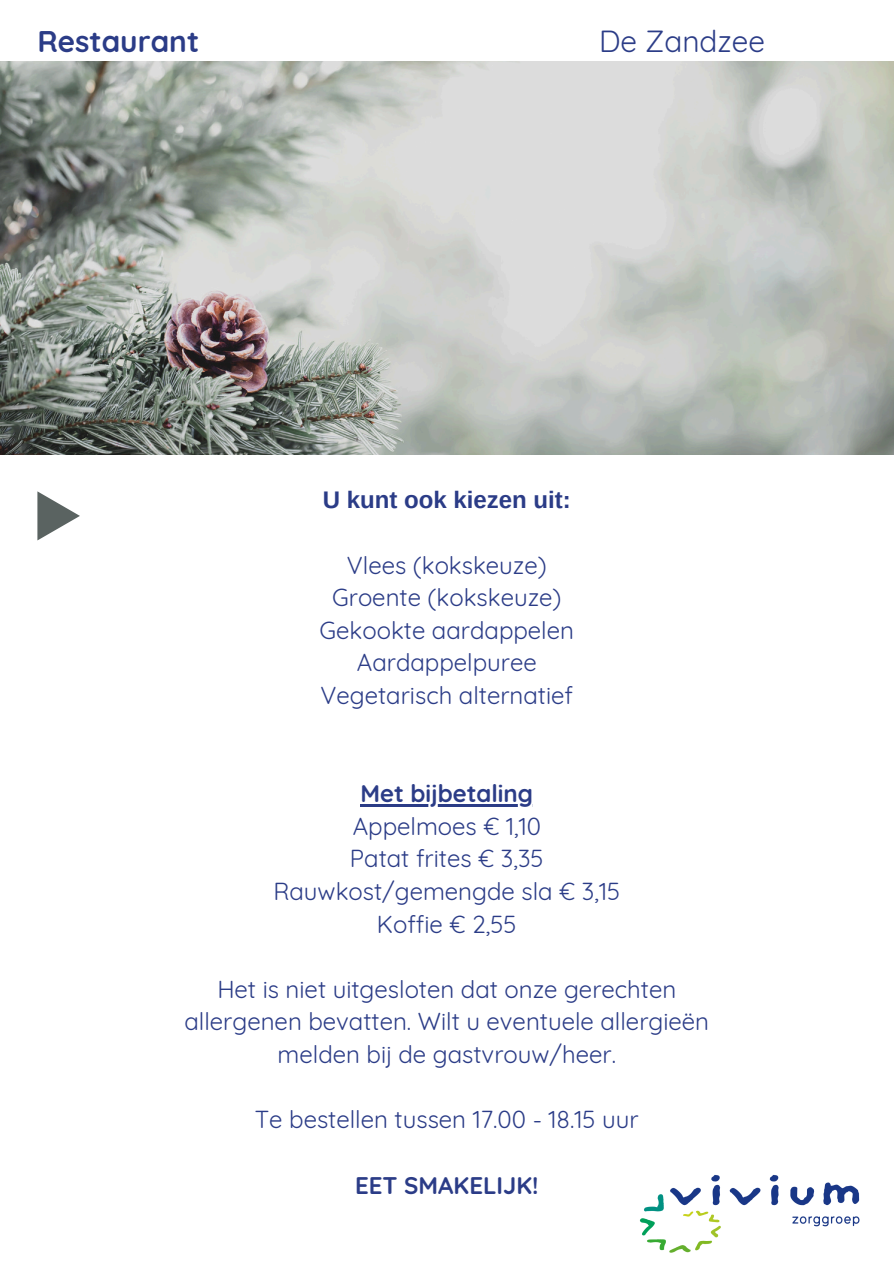
<style>
.page{position:relative;width:894px;height:1264px;background:#fff}
.page>*{position:absolute;margin:0;border:0;box-sizing:border-box;transform-origin:0 0}
.t1{font:700 29.85px "Quicksand";color:#2b3c87}
.t2{font:29.85px "Quicksand";color:#2b3c87}
.t3{font:24px/32.7px "Quicksand";color:#2b3c87;text-align:center}
.t4{font:700 24px "Quicksand";color:#2b3c87}
.t5{font:700 24px "Arimo";color:#2b3c87}
</style>
<div class="page">
<svg style="left:37px;top:491px;width:43px;height:49px"></svg>
<img style="left:639px;top:1174px;width:221px;height:79px">
<hr style="left:360px;top:804px;width:173px;height:2px;background:#2b3c87">
<img style="left:0;top:61px;width:893px;height:393px">
<p class="t1" style="left:37px;top:22px;width:163px">Restaurant</p>
<h2 class="t2" style="left:599px;top:22px;width:167px">De Zandzee</h2>
<h4 class="t5" style="left:322px;top:486px;width:249px">U kunt ook kiezen uit:</h4>
<p class="t3" style="left:347px;top:548px;width:201px">Vlees (kokskeuze)</p>
<p class="t3" style="left:332px;top:580px;width:231px">Groente (kokskeuze)</p>
<p class="t3" style="left:319px;top:613px;width:256px">Gekookte aardappelen</p>
<p class="t3" style="left:357px;top:646px;width:181px">Aardappelpuree</p>
<p class="t3" style="left:320px;top:678px;width:254px">Vegetarisch alternatief</p>
<p class="t4" style="left:360px;top:778px;width:174px">Met bijbetaling</p>
<p class="t3" style="left:352px;top:809px;width:190px">Appelmoes € 1,10</p>
<p class="t3" style="left:350px;top:841px;width:195px">Patat frites € 3,35</p>
<p class="t3" style="left:273px;top:874px;width:348px">Rauwkost/gemengde sla € 3,15</p>
<p class="t3" style="left:377px;top:907px;width:141px">Koffie € 2,55</p>
<p class="t3" style="left:184px;top:972px;width:526px">Het is niet uitgesloten dat onze gerechten allergenen bevatten. Wilt u eventuele allergieën melden bij de gastvrouw/heer.</p>
<p class="t3" style="left:255px;top:1102px;width:385px">Te bestellen tussen 17.00 - 18.15 uur</p>
<h3 class="t4" style="left:355px;top:1169px;width:185px">EET SMAKELIJK!</h3>
</div>
